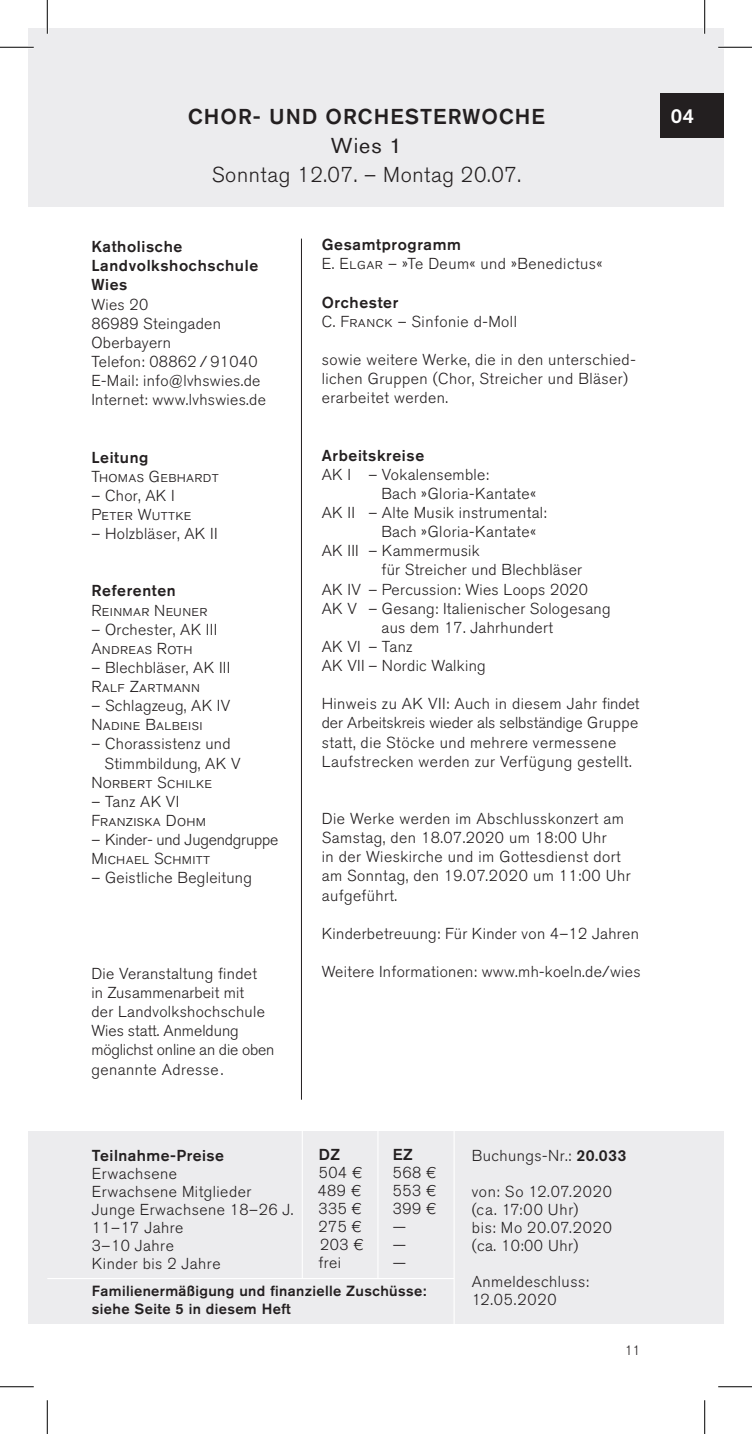
<style>
.page{position:relative;width:752px;height:1434px;background:#fff}
.page>*{position:absolute;margin:0;border:0;box-sizing:border-box;transform-origin:0 0}
.t1{font:300 21.38px "Akzidenz Grotesk BQ";letter-spacing:.03em;color:#231f20}
.t2{font:500 21.38px "Akzidenz Grotesk BQ";letter-spacing:.05em;color:#231f20}
.t3{font:21.38px "Akzidenz Grotesk BQ";color:#231f20}
.t4{font:500 20.25px "Akzidenz Grotesk BQ";color:#fff}
.t5{font:300 15.75px/19.1px "Akzidenz Grotesk BQ";letter-spacing:.02em;color:#231f20}
.t6{font:15.75px "Akzidenz Grotesk BQ Light SC";letter-spacing:.02em;color:#231f20}
.t7{font:500 15.75px/19.1px "Akzidenz Grotesk BQ";letter-spacing:.04em;color:#231f20}
.t8{font:300 15.75px/18px "Akzidenz Grotesk BQ";letter-spacing:.045em;color:#231f20}
.t9{font:300 15.75px "Akzidenz Grotesk BQ";letter-spacing:-.01em;color:#231f20}
.t10{font:500 14.62px/18px "Akzidenz Grotesk BQ";letter-spacing:.025em;color:#231f20}
.t11{font:300 13.5px "Akzidenz Grotesk BQ";color:#231f20}
.s1{font-weight:500}
.s2{font-family:"Akzidenz Grotesk BQ Light SC";font-weight:400}
</style>
<div class="page">
<div style="left:47px;top:28px;width:676px;height:179px;background:#ececee"></div>
<div style="left:47px;top:1131px;width:676px;height:192px;background:#ececee"></div>
<hr style="left:453px;top:1124px;width:1px;height:210px;background:#fff">
<hr style="left:377px;top:1124px;width:1px;height:154px;background:#fff">
<hr style="left:301px;top:239px;width:1px;height:861px;background:#231f20">
<hr style="left:302px;top:1124px;width:1px;height:154px;background:#fff">
<hr style="left:47px;top:1278px;width:407px;height:1px;background:#fff">
<div style="left:28px;top:28px;width:19px;height:179px;background:#ececee"></div>
<div style="left:28px;top:1131px;width:19px;height:192px;background:#ececee"></div>
<div style="left:660px;top:93px;width:63px;height:45px;background:#231f20"></div>
<hr style="left:0;top:46px;width:34px;height:3px;background:#fff">
<hr style="left:718px;top:46px;width:33px;height:3px;background:#fff">
<hr style="left:46px;top:0;width:3px;height:34px;background:#fff">
<hr style="left:703px;top:0;width:3px;height:34px;background:#fff">
<hr style="left:0;top:47px;width:34px;height:1px;background:#000">
<hr style="left:718px;top:47px;width:33px;height:1px;background:#000">
<hr style="left:0;top:1386px;width:34px;height:1px;background:#000">
<hr style="left:718px;top:1386px;width:33px;height:1px;background:#000">
<hr style="left:47px;top:0;width:1px;height:34px;background:#000">
<hr style="left:47px;top:1400px;width:1px;height:34px;background:#000">
<hr style="left:704px;top:0;width:1px;height:34px;background:#000">
<hr style="left:704px;top:1400px;width:1px;height:34px;background:#000">
<h1 class="t2" style="left:188px;top:103px;width:358px">CHOR- UND ORCHESTERWOCHE</h1>
<p class="t4" style="left:670px;top:103px;width:25px">04</p>
<h1 class="t3" style="left:331px;top:133px;width:73px">Wies 1</h1>
<h1 class="t1" style="left:212px;top:163px;width:311px">Sonntag 12.07. – Montag 20.07.</h1>
<p class="t7" style="left:91px;top:237px;width:168px">Katholische<br>Landvolkshochschule<br>Wies</p>
<p class="t5" style="left:91px;top:295px;width:176px">Wies 20<br>86989 Steingaden<br>Oberbayern<br>Telefon: 08862 / 91040<br>E-Mail: info@lvhswies.de<br>Internet: www.lvhswies.de</p>
<p class="t7" style="left:91px;top:447px;width:58px">Leitung</p>
<p class="t6" style="left:91px;top:467px;width:129px">Thomas Gebhardt</p>
<p class="t5" style="left:91px;top:486px;width:85px">– Chor, AK I</p>
<p class="t6" style="left:91px;top:506px;width:102px">Peter Wuttke</p>
<p class="t5" style="left:91px;top:524px;width:128px">– Holzbläser, AK II</p>
<p class="t7" style="left:91px;top:581px;width:86px">Referenten</p>
<p class="t6" style="left:91px;top:601px;width:118px">Reinmar Neuner</p>
<p class="t5" style="left:91px;top:620px;width:127px">– Orchester, AK III</p>
<p class="t6" style="left:91px;top:639px;width:103px">Andreas Roth</p>
<p class="t5" style="left:91px;top:658px;width:140px">– Blechbläser, AK III</p>
<p class="t6" style="left:91px;top:678px;width:110px">Ralf Zartmann</p>
<p class="t5" style="left:91px;top:696px;width:140px">– Schlagzeug, AK IV</p>
<p class="t6" style="left:91px;top:716px;width:113px">Nadine Balbeisi</p>
<p class="t5" style="left:104px;top:735px;width:137px;text-indent:-13px">– Chorassistenz und<br>Stimmbildung, AK V</p>
<p class="t6" style="left:91px;top:773px;width:122px">Norbert Schilke</p>
<p class="t5" style="left:91px;top:792px;width:89px">– Tanz AK VI</p>
<p class="t6" style="left:91px;top:812px;width:116px">Franziska Dohm</p>
<p class="t9" style="left:91px;top:831px;width:188px">– Kinder- und Jugendgruppe</p>
<p class="t6" style="left:91px;top:850px;width:120px">Michael Schmitt</p>
<p class="t5" style="left:91px;top:869px;width:162px">– Geistliche Begleitung</p>
<p class="t5" style="left:91px;top:964px;width:184px">Die Veranstaltung findet<br>in Zusammenarbeit mit<br>der Landvolkshochschule<br>Wies statt. Anmeldung möglichst online an die oben genannte Adresse.</p>
<p class="t5" style="left:322px;top:236px;width:282px"><span class="s1">Gesamtprogramm<br></span><span class="s2">E. Elgar –</span> »Te Deum« und »Benedictus«</p>
<p class="t5" style="left:322px;top:293px;width:197px"><span class="s1">Orchester<br></span><span class="s2">C. Franck</span> – Sinfonie d-Moll</p>
<p class="t5" style="left:322px;top:350px;width:315px">sowie weitere Werke, die in den unterschied&shy;lichen Gruppen (Chor, Streicher und Bläser) erarbeitet werden.</p>
<p class="t7" style="left:322px;top:445px;width:104px">Arbeitskreise</p>
<p class="t5" style="left:322px;top:465px;width:169px">AK I – Vokalensemble:</p>
<p class="t5" style="left:381px;top:484px;width:156px">Bach »Gloria-Kantate«</p>
<p class="t5" style="left:322px;top:503px;width:226px">AK II – Alte Musik instrumental:</p>
<p class="t5" style="left:381px;top:522px;width:156px">Bach »Gloria-Kantate«</p>
<p class="t5" style="left:322px;top:542px;width:159px">AK III – Kammermusik</p>
<p class="t5" style="left:381px;top:561px;width:202px">für Streicher und Blechbläser</p>
<p class="t5" style="left:322px;top:580px;width:268px">AK IV – Percussion: Wies Loops 2020</p>
<p class="t5" style="left:322px;top:599px;width:290px">AK V – Gesang: Italienischer Sologesang</p>
<p class="t5" style="left:381px;top:618px;width:173px">aus dem 17. Jahrhundert</p>
<p class="t5" style="left:322px;top:637px;width:92px">AK VI – Tanz</p>
<p class="t5" style="left:322px;top:656px;width:165px">AK VII – Nordic Walking</p>
<p class="t5" style="left:322px;top:695px;width:319px">Hinweis zu AK VII: Auch in diesem Jahr findet der Arbeitskreis wieder als selbständige Gruppe statt, die Stöcke und mehrere vermessene Laufstrecken werden zur Verfügung gestellt.</p>
<p class="t5" style="left:322px;top:809px;width:310px">Die Werke werden im Abschlusskonzert am Samstag, den 18.07.2020 um 18:00 Uhr<br>in der Wieskirche und im Gottesdienst dort am Sonntag, den 19.07.2020 um 11:00 Uhr aufgeführt.</p>
<p class="t5" style="left:322px;top:924px;width:318px">Kinderbetreuung: Für Kinder von 4–12 Jahren</p>
<p class="t5" style="left:322px;top:962px;width:320px">Weitere Informationen: www.mh-koeln.de/wies</p>
<p class="t7" style="left:319px;top:1145px;width:23px">DZ</p>
<p class="t5" style="left:317px;top:1164px;width:47px;line-height:18px">504 €<br>489 €<br>335 €<br>275 €<br>203 € frei</p>
<p class="t7" style="left:392px;top:1145px;width:21px">EZ</p>
<p class="t5" style="left:392px;top:1164px;width:45px;line-height:18px">568 €<br>553 €<br>399 € —<br>—<br>—</p>
<p class="t7" style="left:92px;top:1145px;width:133px">Teilnahme-Preise</p>
<p class="t5" style="left:92px;top:1165px;width:203px;line-height:18px">Erwachsene<br>Erwachsene Mitglieder<br>Junge Erwachsene 18–26 J.<br>11–17 Jahre<br>3–10 Jahre<br>Kinder bis 2 Jahre</p>
<p class="t10" style="left:92px;top:1281px;width:336px">Familienermäßigung und finanzielle Zuschüsse: siehe Seite 5 in diesem Heft</p>
<p class="t5" style="left:471px;top:1146px;width:156px">Buchungs-Nr.: <span class="s1">20.033</span></p>
<p class="t8" style="left:471px;top:1183px;width:142px">von: So 12.07.2020 (ca. 17:00 Uhr)<br>bis: Mo 20.07.2020 (ca. 10:00 Uhr)</p>
<p class="t5" style="left:471px;top:1273px;width:119px;line-height:18px">Anmeldeschluss:<br>12.05.2020</p>
<p class="t11" style="left:624px;top:1343px;width:17px">11</p>
</div>
